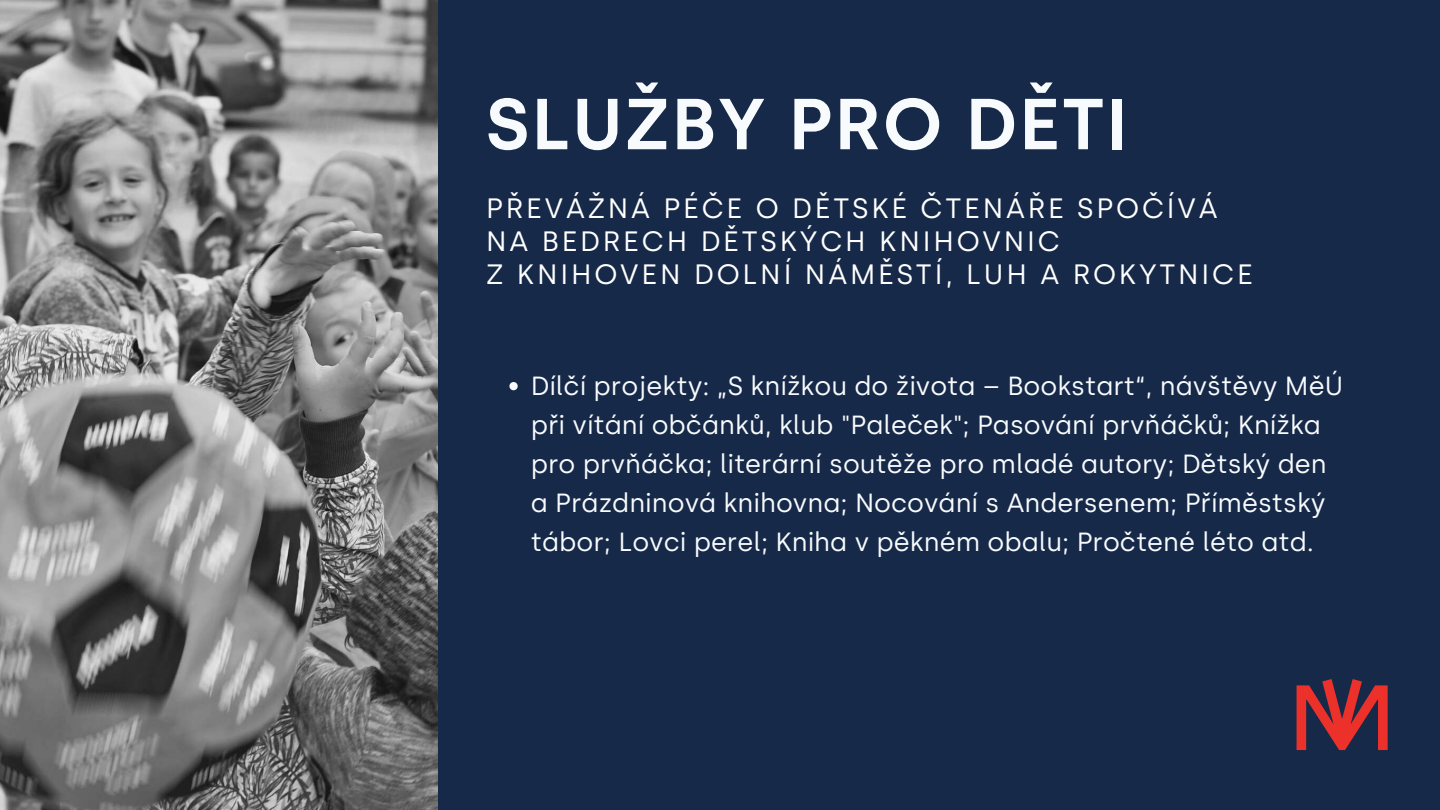
<style>
.page{position:relative;width:1440px;height:810px;background:#172948}
.page>*{position:absolute;margin:0;border:0;box-sizing:border-box;transform-origin:0 0}
.t1{font:600 72px "Silka";letter-spacing:.03em;color:#f8fbfd}
.t2{font:28px/33px "Silka";letter-spacing:.1em;color:#fff}
.t3{font:26.2px/39px "Silka";color:#f8fbfd}
</style>
<div class="page">
<svg style="left:509px;top:382px;width:9px;height:8px"></svg>
<img style="left:0;top:0;width:438px;height:810px">
<svg style="left:1297px;top:679px;width:91px;height:71px"></svg>
<h1 class="t1" style="left:486px;top:81px;width:643px">SLUŽBY PRO DĚTI</h1>
<p class="t2" style="left:486px;top:192px;width:768px">PŘEVÁŽNÁ PÉČE O DĚTSKÉ ČTENÁŘE SPOČÍVÁ<br>NA BEDRECH DĚTSKÝCH KNIHOVNIC<br>Z KNIHOVEN DOLNÍ NÁMĚSTÍ, LUH A ROKYTNICE</p>
<p class="t3" style="left:531px;top:366px;width:814px">Dílčí projekty: „S knížkou do života – Bookstart“, návštěvy MěÚ při vítání občánků, klub "Paleček"; Pasování prvňáčků; Knížka pro prvňáčka; literární soutěže pro mladé autory; Dětský den a Prázdninová knihovna; Nocování s Andersenem; Příměstský tábor; Lovci perel; Kniha v pěkném obalu; Pročtené léto atd.</p>
</div>
